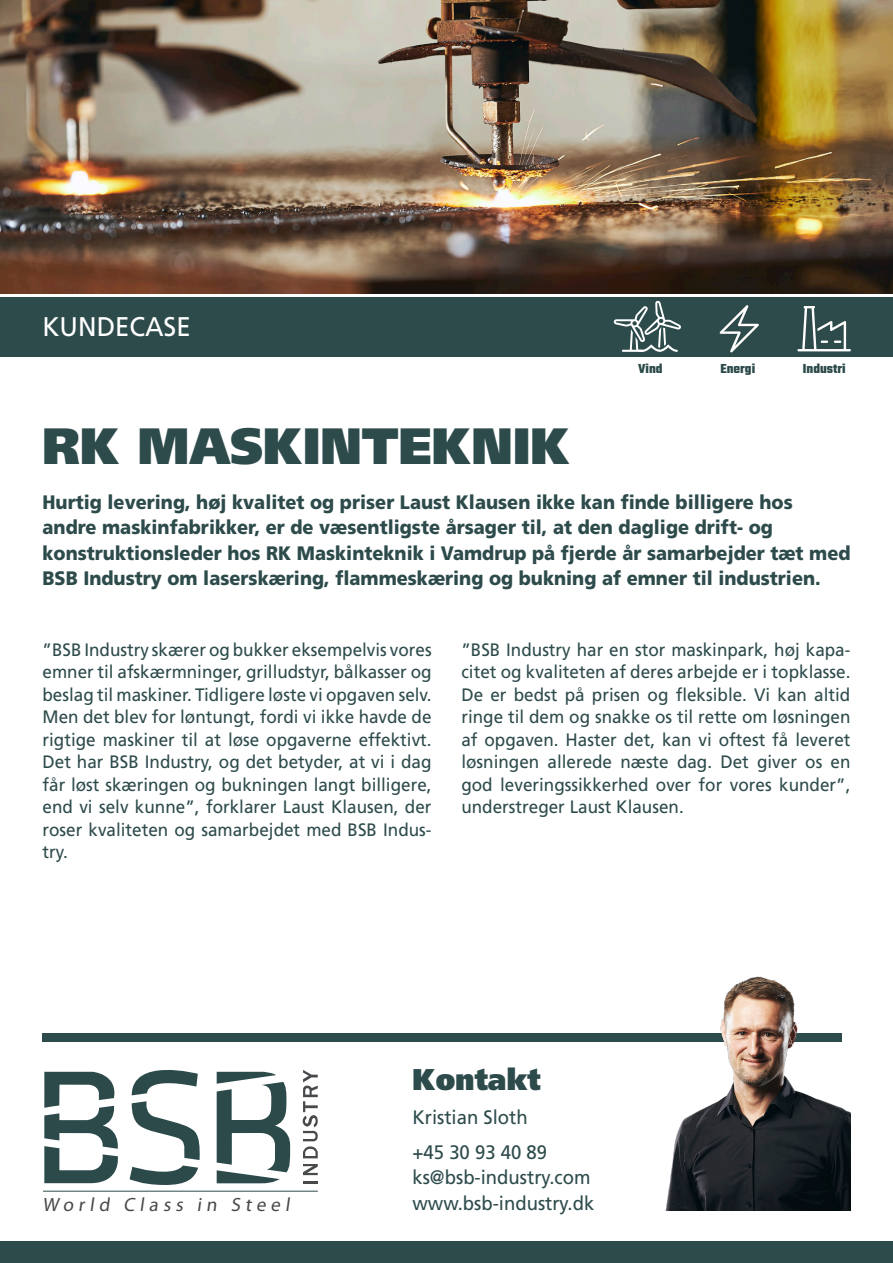
<style>
.page{position:relative;width:893px;height:1263px;background:#fff}
.page>*{position:absolute;margin:0;border:0;box-sizing:border-box;transform-origin:0 0}
.t1{font:900 51px "Frutiger LT Std";color:#2e4b4c;scale:.95 1}
.t2{font:900 30px "Frutiger LT Std";color:#2e4b4c;scale:.95 1}
.t3{font:27px "Frutiger LT Std";color:#fff;scale:.95 1}
.t4{font:900 19.5px/25.5px "Frutiger LT Std";color:#2e4b4c;scale:.93 1}
.t5{font:19.5px "Frutiger LT Std";color:#2e4b4c;scale:.95 1}
.t6{font:19.2px "Myriad Pro";color:#47494b}
.t7{font:18px/22.5px "Frutiger LT Std";color:#2e4b4c;text-align:justify;scale:.95 1}
.t8{font:700 14.1px "Teko";color:#2c4a4a}
</style>
<div class="page">
<div style="left:0;top:298px;width:893px;height:59px;background:#2e4b4c"></div>
<div style="left:0;top:1242px;width:893px;height:21px;background:#2e4b4c"></div>
<svg style="left:44px;top:1072px;width:74px;height:111px"></svg>
<svg style="left:132px;top:1069px;width:66px;height:26px"></svg>
<svg style="left:130px;top:1101px;width:70px;height:84px"></svg>
<svg style="left:217px;top:1072px;width:73px;height:111px"></svg>
<svg style="left:303px;top:1181px;width:15px;height:2px"></svg>
<svg style="left:303px;top:1164px;width:15px;height:11px"></svg>
<svg style="left:303px;top:1070px;width:15px;height:88px"></svg>
<hr style="left:43px;top:1191px;width:275px;height:1px;background:#2e4b4c">
<img style="left:0;top:0;width:893px;height:293px">
<div style="left:43px;top:1033px;width:799px;height:9px;background:#2e4b4c"></div>
<img style="left:665px;top:976px;width:185px;height:234px">
<svg style="left:797px;top:306px;width:54px;height:45px"></svg>
<svg style="left:720px;top:305px;width:39px;height:47px"></svg>
<svg style="left:614px;top:300px;width:67px;height:52px"></svg>
<p class="t3" style="left:43px;top:311px;width:158px">KUNDECASE</p>
<p class="t8" style="left:638px;top:359px;width:26px">Vind</p>
<p class="t8" style="left:720px;top:359px;width:36px">Energi</p>
<p class="t8" style="left:803px;top:359px;width:44px">Industri</p>
<p class="t1" style="left:43px;top:414px;width:557px">RK MASKINTEKNIK</p>
<p class="t4" style="left:43px;top:489px;width:808px">Hurtig levering, høj kvalitet og priser Laust Klausen ikke kan finde billigere hos</p>
<p class="t4" style="left:43px;top:514px;width:787px">andre maskinfabrikker, er de væsentligste årsager til, at den daglige drift- og</p>
<p class="t4" style="left:43px;top:540px;width:870px">konstruktionsleder hos RK Maskinteknik i Vamdrup på fjerde år samarbejder tæt med<br>BSB Industry om laserskæring, flammeskæring og bukning af emner til industrien.</p>
<p class="t7" style="left:43px;top:638px;width:411px">”BSB Industry skærer og bukker eksempelvis vores emner til afskærmninger, grilludstyr, bålkasser og beslag til maskiner. Tidligere løste vi opgaven selv.<br>Men det blev for løntungt, fordi vi ikke havde de rigtige maskiner til at løse opgaverne effektivt.<br>Det har BSB Industry, og det betyder, at vi i dag får løst skæringen og bukningen langt billigere, end vi selv kunne”, forklarer Laust Klausen, der roser kvaliteten og samarbejdet med BSB Indus&shy;try.</p>
<p class="t7" style="left:461px;top:638px;width:411px">”BSB Industry har en stor maskinpark, høj kapa&shy;citet og kvaliteten af deres arbejde er i topklasse.<br>De er bedst på prisen og fleksible. Vi kan altid ringe til dem og snakke os til rette om løsningen af opgaven. Haster det, kan vi oftest få leveret løsningen allerede næste dag. Det giver os en god leveringssikkerhed over for vores kunder”, understreger Laust Klausen.</p>
<p class="t6" style="left:42px;top:1192px;width:252px">World Class in Steel</p>
<p class="t2" style="left:412px;top:1061px;width:137px">Kontakt</p>
<p class="t5" style="left:412px;top:1106px;width:123px">Kristian Sloth</p>
<p class="t5" style="left:412px;top:1141px;width:143px">+45 30 93 40 89</p>
<p class="t5" style="left:412px;top:1166px;width:189px">ks@bsb-industry.com</p>
<p class="t5" style="left:412px;top:1192px;width:193px">www.bsb-industry.dk</p>
</div>
